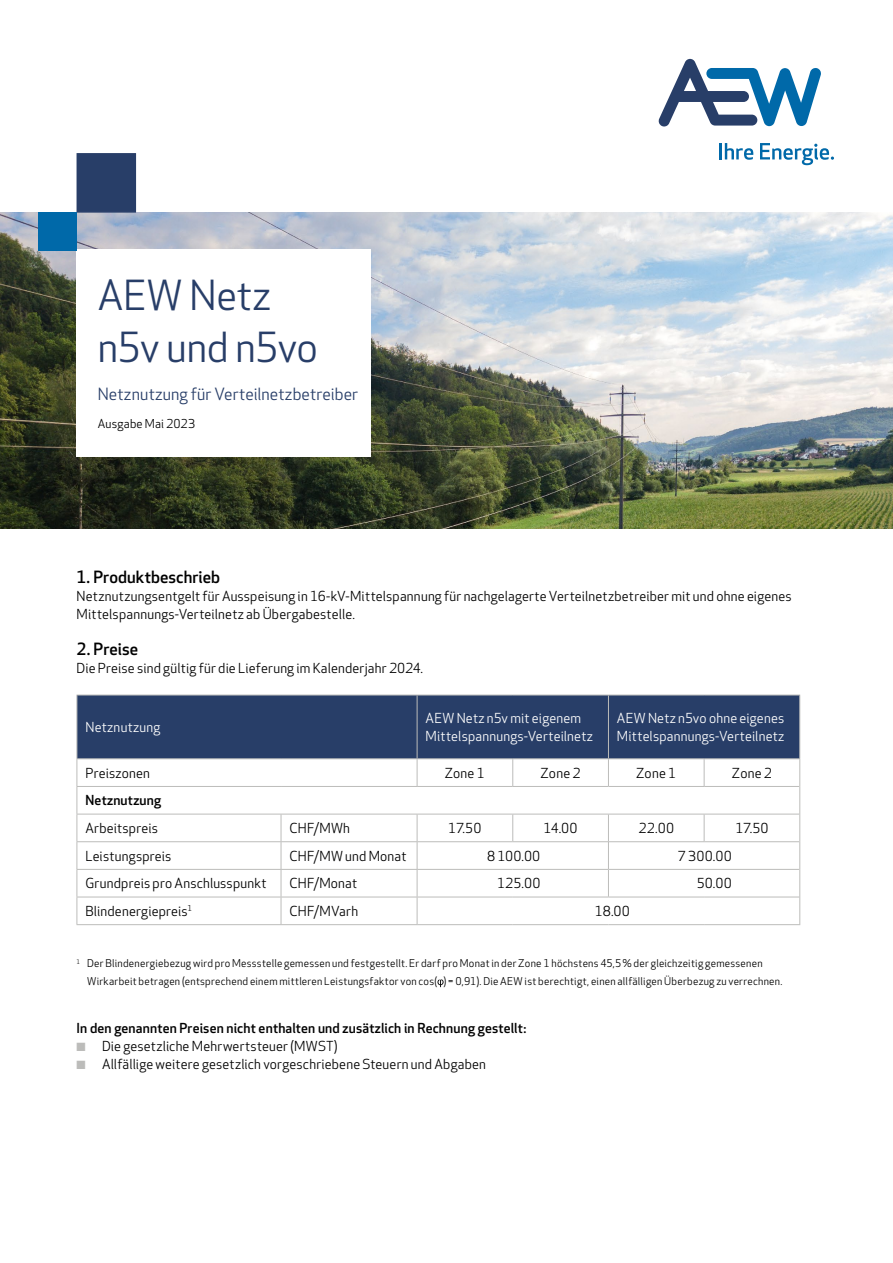
<style>
.page{position:relative;width:893px;height:1263px;background:#fff}
.page>*{position:absolute;margin:0;border:0;box-sizing:border-box;transform-origin:0 0}
.Titel_Apex_Referenzflyer_27_Pt{font:40.5px/52.5px "Apex New";letter-spacing:-.005em;color:#283e68}
.Titel_Apex_Referenzflyer_27_Pt-2{font:16.5px "Apex New";letter-spacing:.01em;color:#283e68}
.Zwischentitel__gross{font:500 16.5px "Apex New";letter-spacing:.005em;color:#000}
.Fliesstext{font:13.5px/18px "Apex New";letter-spacing:.015em;color:#000}
.t1{font:13.5px/18px "Apex New";letter-spacing:.015em;color:#fff}
.Zwischentitel__klein{font:500 13.5px "Apex New";letter-spacing:.015em;color:#000}
.Titel_Apex_Referenzflyer_27_Pt-3{font:12px "Apex New";letter-spacing:.015em;color:#000}
.Legende{font:10.5px/18px "Apex New";letter-spacing:.025em;color:#000}
.s1{color:#bcbcba}
</style>
<div class="page">
<img style="left:0;top:213px;width:893px;height:316px">
<div style="left:77px;top:250px;width:294px;height:207px;background:#fff"></div>
<div style="left:77px;top:153px;width:59px;height:60px;background:#283e68;border:2px solid #283e68"></div>
<div style="left:38px;top:213px;width:39px;height:38px;background:#0069a9"></div>
<div style="left:78px;top:696px;width:721px;height:62px;background:#283e68"></div>
<hr style="left:77px;top:695px;width:204px;height:1px;background:#bcbcba">
<hr style="left:77px;top:695px;width:1px;height:63px;background:#bcbcba">
<hr style="left:281px;top:695px;width:136px;height:1px;background:#bcbcba">
<hr style="left:417px;top:695px;width:96px;height:1px;background:#bcbcba">
<hr style="left:417px;top:695px;width:1px;height:63px;background:#bcbcba">
<hr style="left:513px;top:695px;width:95px;height:1px;background:#bcbcba">
<hr style="left:608px;top:695px;width:96px;height:1px;background:#bcbcba">
<hr style="left:608px;top:695px;width:1px;height:63px;background:#bcbcba">
<hr style="left:704px;top:695px;width:96px;height:1px;background:#bcbcba">
<hr style="left:799px;top:695px;width:1px;height:63px;background:#bcbcba">
<hr style="left:77px;top:758px;width:204px;height:1px;background:#bcbcba">
<hr style="left:281px;top:758px;width:136px;height:1px;background:#bcbcba">
<hr style="left:417px;top:758px;width:96px;height:1px;background:#bcbcba">
<svg style="left:417px;top:759px;width:1px;height:27px"></svg>
<hr style="left:513px;top:758px;width:95px;height:1px;background:#bcbcba">
<hr style="left:608px;top:758px;width:96px;height:1px;background:#bcbcba">
<hr style="left:704px;top:758px;width:96px;height:1px;background:#bcbcba">
<hr style="left:77px;top:786px;width:204px;height:1px;background:#bcbcba">
<hr style="left:281px;top:786px;width:136px;height:1px;background:#bcbcba">
<hr style="left:417px;top:786px;width:96px;height:1px;background:#bcbcba">
<hr style="left:513px;top:786px;width:95px;height:1px;background:#bcbcba">
<hr style="left:608px;top:786px;width:96px;height:1px;background:#bcbcba">
<hr style="left:704px;top:786px;width:95px;height:1px;background:#bcbcba">
<hr style="left:77px;top:814px;width:204px;height:1px;background:#bcbcba">
<hr style="left:281px;top:814px;width:136px;height:1px;background:#bcbcba">
<hr style="left:417px;top:814px;width:96px;height:1px;background:#bcbcba">
<hr style="left:513px;top:814px;width:95px;height:1px;background:#bcbcba">
<hr style="left:608px;top:814px;width:96px;height:1px;background:#bcbcba">
<hr style="left:704px;top:814px;width:95px;height:1px;background:#bcbcba">
<hr style="left:77px;top:841px;width:204px;height:1px;background:#bcbcba">
<hr style="left:281px;top:841px;width:136px;height:1px;background:#bcbcba">
<hr style="left:417px;top:841px;width:96px;height:1px;background:#bcbcba">
<hr style="left:513px;top:841px;width:95px;height:1px;background:#bcbcba">
<hr style="left:609px;top:841px;width:95px;height:1px;background:#bcbcba">
<hr style="left:704px;top:841px;width:95px;height:1px;background:#bcbcba">
<hr style="left:77px;top:869px;width:204px;height:1px;background:#bcbcba">
<hr style="left:281px;top:869px;width:136px;height:1px;background:#bcbcba">
<hr style="left:417px;top:869px;width:96px;height:1px;background:#bcbcba">
<hr style="left:513px;top:869px;width:95px;height:1px;background:#bcbcba">
<hr style="left:609px;top:869px;width:95px;height:1px;background:#bcbcba">
<hr style="left:704px;top:869px;width:95px;height:1px;background:#bcbcba">
<hr style="left:77px;top:897px;width:204px;height:1px;background:#bcbcba">
<svg style="left:77px;top:759px;width:1px;height:165px"></svg>
<hr style="left:281px;top:897px;width:136px;height:1px;background:#bcbcba">
<svg style="left:281px;top:814px;width:1px;height:110px"></svg>
<hr style="left:417px;top:897px;width:96px;height:1px;background:#bcbcba">
<svg style="left:417px;top:814px;width:1px;height:110px"></svg>
<hr style="left:513px;top:897px;width:95px;height:1px;background:#bcbcba">
<hr style="left:608px;top:897px;width:96px;height:1px;background:#bcbcba">
<hr style="left:704px;top:897px;width:95px;height:1px;background:#bcbcba">
<hr style="left:77px;top:924px;width:204px;height:1px;background:#bcbcba">
<hr style="left:281px;top:924px;width:136px;height:1px;background:#bcbcba">
<hr style="left:417px;top:924px;width:96px;height:1px;background:#bcbcba">
<hr style="left:513px;top:924px;width:95px;height:1px;background:#bcbcba">
<hr style="left:608px;top:924px;width:96px;height:1px;background:#bcbcba">
<hr style="left:704px;top:924px;width:96px;height:1px;background:#bcbcba">
<svg style="left:512px;top:759px;width:1px;height:27px"></svg>
<svg style="left:608px;top:759px;width:1px;height:27px"></svg>
<svg style="left:704px;top:759px;width:1px;height:27px"></svg>
<svg style="left:512px;top:814px;width:1px;height:27px"></svg>
<svg style="left:704px;top:814px;width:1px;height:27px"></svg>
<svg style="left:608px;top:814px;width:1px;height:83px"></svg>
<svg style="left:799px;top:759px;width:1px;height:165px"></svg>
<svg style="left:437px;top:979px;width:7px;height:8px"></svg>
<hr style="left:719px;top:143px;width:3px;height:16px;background:#0069a9">
<svg style="left:725px;top:143px;width:28px;height:17px"></svg>
<svg style="left:760px;top:143px;width:74px;height:22px"></svg>
<svg style="left:659px;top:59px;width:162px;height:67px"></svg>
<p class="Titel_Apex_Referenzflyer_27_Pt" style="left:98px;top:270px;width:222px">AEW Netz n5v und n5vo</p>
<p class="Titel_Apex_Referenzflyer_27_Pt-2" style="left:98px;top:385px;width:262px">Netznutzung für Verteilnetzbetreiber</p>
<p class="Titel_Apex_Referenzflyer_27_Pt-3" style="left:98px;top:416px;width:99px">Ausgabe Mai 2023</p>
<p class="Zwischentitel__gross" style="left:77px;top:567px;width:145px">1. Produktbeschrieb</p>
<p class="Fliesstext" style="left:77px;top:587px;width:717px">Netznutzungsentgelt für Ausspeisung in 16-kV-Mittelspannung für nachgelagerte Verteilnetzbetreiber mit und ohne eigenes<br>Mittelspannungs-Verteilnetz ab Übergabestelle.</p>
<p class="Zwischentitel__gross" style="left:77px;top:639px;width:63px">2. Preise</p>
<p class="Fliesstext" style="left:77px;top:659px;width:348px">Die Preise sind gültig für die Lieferung im Kalenderjahr 2024.</p>
<p class="t1" style="left:85px;top:719px;width:77px">Netznutzung</p>
<p class="t1" style="left:426px;top:710px;width:169px">AEW Netz n5v mit eigenem<br>Mittelspannungs-Verteilnetz</p>
<p class="t1" style="left:617px;top:710px;width:169px">AEW Netz n5vo ohne eigenes<br>Mittelspannungs-Verteilnetz</p>
<p class="Fliesstext" style="left:85px;top:764px;width:66px">Preiszonen</p>
<p class="Fliesstext" style="left:445px;top:764px;width:42px">Zone 1</p>
<p class="Fliesstext" style="left:541px;top:764px;width:42px">Zone 2</p>
<p class="Fliesstext" style="left:636px;top:764px;width:42px">Zone 1</p>
<p class="Fliesstext" style="left:732px;top:764px;width:42px">Zone 2</p>
<p class="Zwischentitel__klein" style="left:85px;top:793px;width:77px">Netznutzung</p>
<p class="Fliesstext" style="left:85px;top:819px;width:74px">Arbeitspreis</p>
<p class="Fliesstext" style="left:290px;top:819px;width:62px">CHF/MWh</p>
<p class="Fliesstext" style="left:448px;top:819px;width:35px">17.50</p>
<p class="Fliesstext" style="left:544px;top:819px;width:36px">14.00</p>
<p class="Fliesstext" style="left:638px;top:819px;width:37px">22.00</p>
<p class="Fliesstext" style="left:735px;top:819px;width:35px">17.50</p>
<p class="Fliesstext" style="left:85px;top:847px;width:88px">Leistungspreis</p>
<p class="Fliesstext" style="left:290px;top:847px;width:119px">CHF/MW und Monat</p>
<p class="Fliesstext" style="left:487px;top:847px;width:55px">8 100.00</p>
<p class="Fliesstext" style="left:678px;top:847px;width:55px">7 300.00</p>
<p class="Fliesstext" style="left:85px;top:875px;width:183px">Grundpreis pro Anschlusspunkt</p>
<p class="Fliesstext" style="left:290px;top:875px;width:69px">CHF/Monat</p>
<p class="Fliesstext" style="left:497px;top:875px;width:45px">125.00</p>
<p class="Fliesstext" style="left:697px;top:875px;width:37px">50.00</p>
<p class="Fliesstext" style="left:85px;top:902px;width:108px">Blindenergiepreis<sup>1</sup></p>
<p class="Fliesstext" style="left:290px;top:902px;width:70px">CHF/MVarh</p>
<p class="Fliesstext" style="left:595px;top:902px;width:36px">18.00</p>
<p class="Legende" style="left:87px;top:955px;width:697px;text-indent:-11px"><sup>1</sup> Der Blindenergiebezug wird pro Messstelle gemessen und festgestellt. Er darf pro Monat in der Zone 1 höchstens 45,5 % der gleichzeitig gemessenen<br>Wirkarbeit betragen (entsprechend einem mittleren Leistungsfaktor von cos( ) = 0,91). Die AEW ist berechtigt, einen allfälligen Überbezug zu verrechnen.</p>
<p class="Zwischentitel__klein" style="left:77px;top:1020px;width:451px">In den genannten Preisen nicht enthalten und zusätzlich in Rechnung gestellt:</p>
<p class="Fliesstext" style="left:77px;top:1037px;width:263px"><span class="s1">■</span> Die gesetzliche Mehrwertsteuer (MWST)</p>
<p class="Fliesstext" style="left:77px;top:1055px;width:411px"><span class="s1">■</span> Allfällige weitere gesetzlich vorgeschriebene Steuern und Abgaben</p>
</div>
